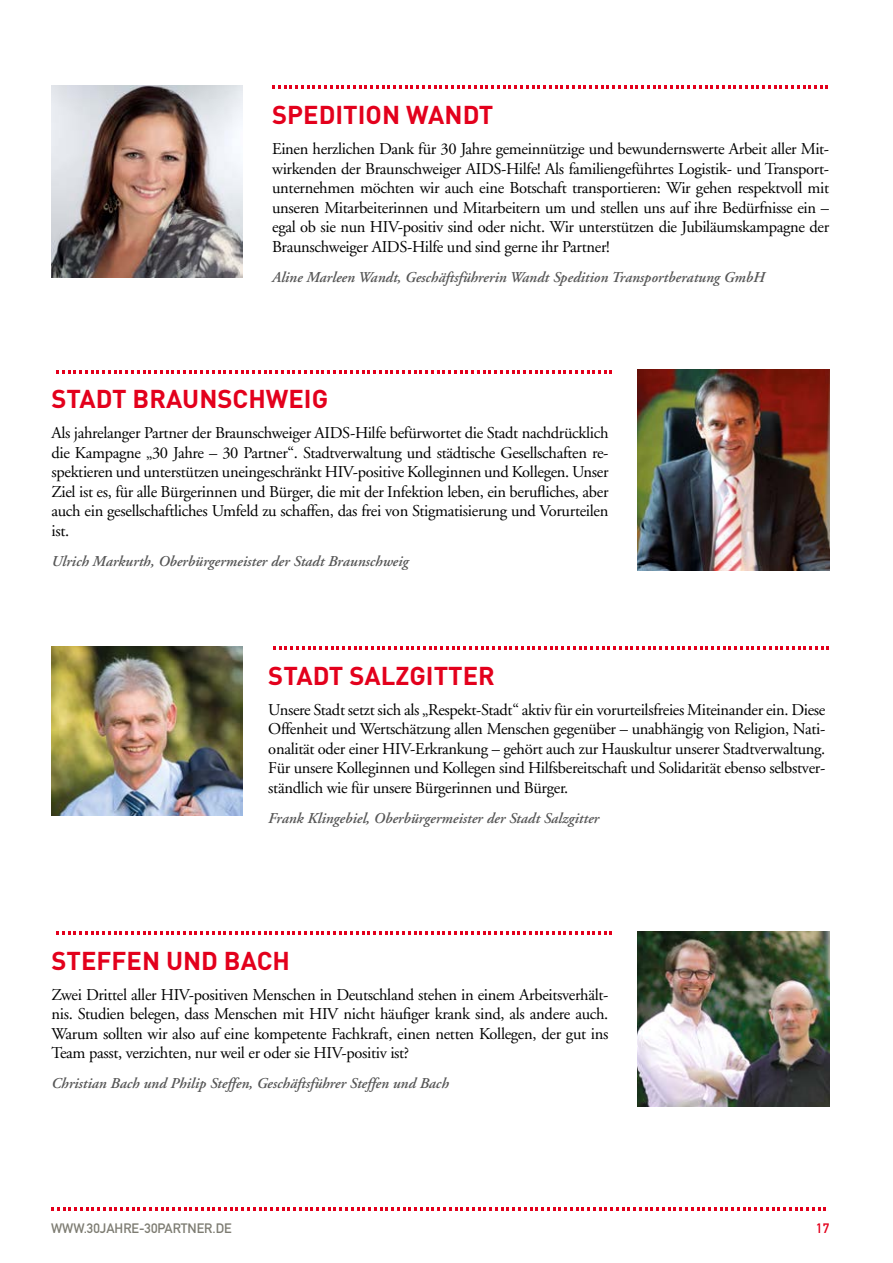
<style>
.page{position:relative;width:893px;height:1263px;background:#fff}
.page>*{position:absolute;margin:0;border:0;box-sizing:border-box;transform-origin:0 0}
.t1{font:700 25.5px "DIN";color:#e3001c}
.t2{font:16.5px/19.5px "Adobe Garamond";letter-spacing:-.02em;color:#000;text-align:justify}
.t3{font:italic 600 15px "Adobe Garamond";color:#565656}
.t4{font:13.5px "DIN Mittelschrift";color:#7d7c72}
.t5{font:13.5px "DIN Mittelschrift";color:#e3001c}
</style>
<div class="page">
<svg style="left:273px;top:646px;width:556px;height:3px"></svg>
<img style="left:51px;top:646px;width:191px;height:170px">
<svg style="left:51px;top:1208px;width:775px;height:3px"></svg>
<svg style="left:56px;top:931px;width:556px;height:3px"></svg>
<img style="left:637px;top:931px;width:192px;height:175px">
<svg style="left:56px;top:370px;width:556px;height:3px"></svg>
<img style="left:638px;top:370px;width:191px;height:200px">
<svg style="left:272px;top:86px;width:556px;height:3px"></svg>
<img style="left:51px;top:85px;width:191px;height:193px">
<h1 class="t1" style="left:272px;top:98px;width:223px">SPEDITION WANDT</h1>
<p class="t2" style="left:272px;top:140px;width:559px">Einen herzlichen Dank für 30 Jahre gemeinnützige und bewundernswerte Arbeit aller Mit&shy;wirkenden der Braunschweiger AIDS-Hilfe! Als familiengeführtes Logistik- und Transport&shy;unternehmen möchten wir auch eine Botschaft transportieren: Wir gehen respektvoll mit unseren Mitarbeiterinnen und Mitarbeitern um und stellen uns auf ihre Bedürfnisse ein – egal ob sie nun HIV-positiv sind oder nicht. Wir unterstützen die Jubiläumskampagne der Braunschweiger AIDS-Hilfe und sind gerne ihr Partner!</p>
<p class="t3" style="left:272px;top:269px;width:494px">Aline Marleen Wandt, Geschäftsführerin Wandt Spedition Transportberatung GmbH</p>
<h1 class="t1" style="left:51px;top:382px;width:278px">STADT BRAUNSCHWEIG</h1>
<p class="t2" style="left:51px;top:424px;width:559px">Als jahrelanger Partner der Braunschweiger AIDS-Hilfe befürwortet die Stadt nachdrücklich die Kampagne „30 Jahre – 30 Partner“. Stadtverwaltung und städtische Gesellschaften re&shy;spektieren und unterstützen uneingeschränkt HIV-positive Kolleginnen und Kollegen. Unser Ziel ist es, für alle Bürgerinnen und Bürger, die mit der Infektion leben, ein berufliches, aber auch ein gesellschaftliches Umfeld zu schaffen, das frei von Stigmatisierung und Vorurteilen ist.</p>
<p class="t3" style="left:51px;top:553px;width:358px">Ulrich Markurth, Oberbürgermeister der Stadt Braunschweig</p>
<h1 class="t1" style="left:268px;top:659px;width:228px">STADT SALZGITTER</h1>
<p class="t2" style="left:268px;top:700px;width:559px">Unsere Stadt setzt sich als „Respekt-Stadt“ aktiv für ein vorurteilsfreies Miteinander ein. Diese Offenheit und Wertschätzung allen Menschen gegenüber – unabhängig von Religion, Nati&shy;onalität oder einer HIV-Erkrankung – gehört auch zur Hauskultur unserer Stadtverwaltung.<br>Für unsere Kolleginnen und Kollegen sind Hilfsbereitschaft und Solidarität ebenso selbstver&shy;ständlich wie für unsere Bürgerinnen und Bürger.</p>
<p class="t3" style="left:268px;top:810px;width:332px">Frank Klingebiel, Oberbürgermeister der Stadt Salzgitter</p>
<h1 class="t1" style="left:51px;top:944px;width:240px">STEFFEN UND BACH</h1>
<p class="t2" style="left:51px;top:985px;width:559px">Zwei Drittel aller HIV-positiven Menschen in Deutschland stehen in einem Arbeitsverhält&shy;nis. Studien belegen, dass Menschen mit HIV nicht häufiger krank sind, als andere auch.<br>Warum sollten wir also auf eine kompetente Fachkraft, einen netten Kollegen, der gut ins Team passt, verzichten, nur weil er oder sie HIV-positiv ist?</p>
<p class="t3" style="left:51px;top:1075px;width:399px">Christian Bach und Philip Steffen, Geschäftsführer Steffen und Bach</p>
<p class="t4" style="left:51px;top:1220px;width:182px">WWW.30JAHRE-30PARTNER.DE</p>
<p class="t5" style="left:816px;top:1220px;width:14px">17</p>
</div>
